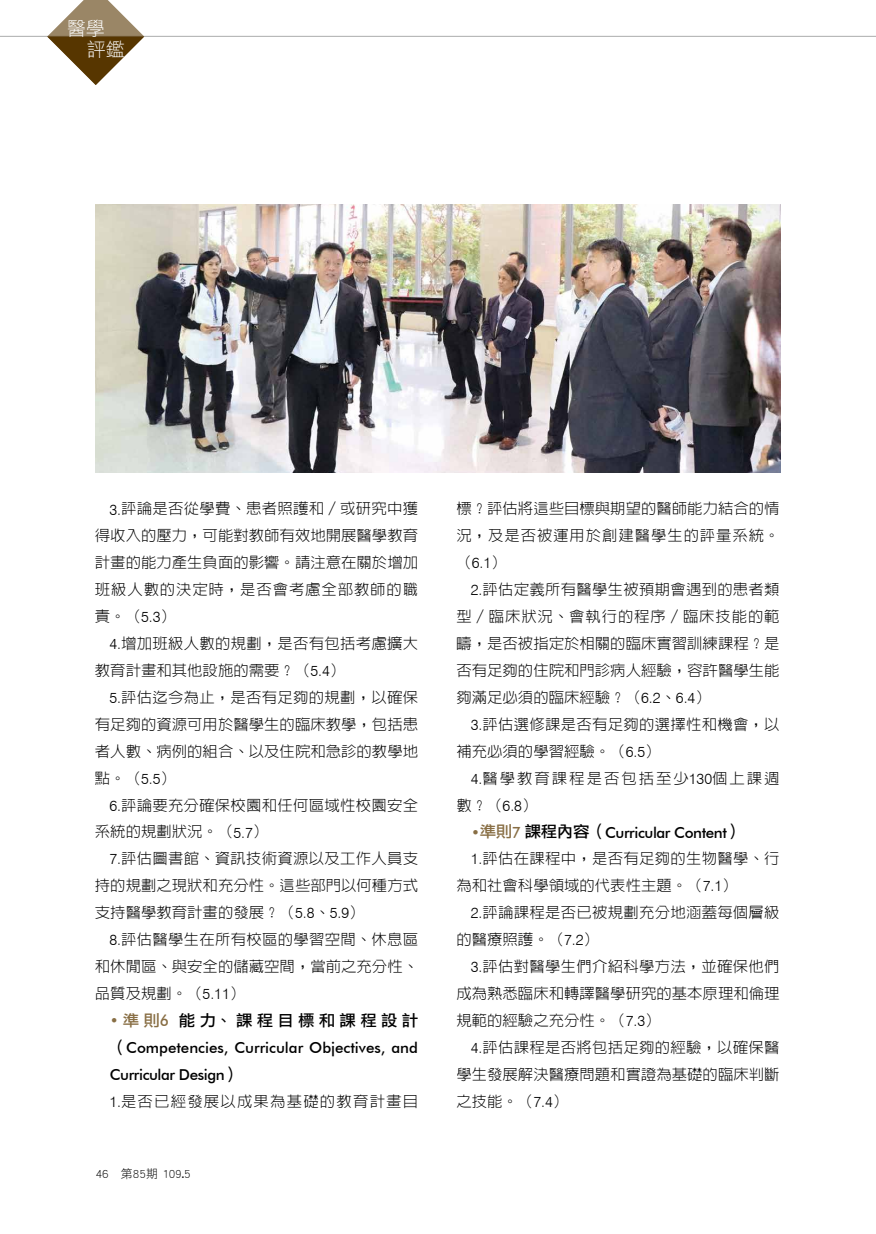
<style>
.page{position:relative;width:876px;height:1234px;background:#fff}
.page>*{position:absolute;margin:0;border:0;box-sizing:border-box;transform-origin:0 0}
.t1{font:19.2px/21.3px "DF Li Hei Lt WIN BF";color:#fff}
.t2{font:15.75px "DF Li Hei Std W5";letter-spacing:.255em;color:#000;scale:1.05 1}
.t3{font:300 15px/26.8px "AR Hei B5 HK";color:#000;text-align:justify}
.t4{font:300 15px/26.8px "AR Hei B5 HK";letter-spacing:.02em;color:#000}
.t5{font:500 15px/26.8px "Futura BT";color:#000}
.t6{font:300 15px/26.8px "AR Hei B5 HK";letter-spacing:.13em;color:#000}
.t7{font:500 15px "Futura BT";letter-spacing:-.025em;color:#000}
.t8{font:300 15px "AR Hei B5 HK";letter-spacing:.075em;color:#000}
.t9{font:300 15px "Swiss 721 BT";color:#000}
.t10{font:12px "DF Hei Std W3";color:#000}
.s1{font-family:"Swiss 721 BT"}
.s2{font-family:"Futura BT";font-weight:500;font-size:15px;color:#886e44}
.s3{color:#886e44}
.s4{font-family:"Futura BT";font-weight:500;color:#886e44}
.s5{font-family:"DF Li Hei Std W5";font-weight:400;font-size:15.75px}
.s6{font-family:"AR Hei B5 HK"}
.s7{font-family:"DF Li Hei Std W5";font-weight:400;font-size:15.75px;color:#886e44}
.s8{font-size:15.75px;color:#886e44}
</style>
<div class="page">
<hr style="left:0;top:36px;width:876px;height:1px;background:#b5b6b6">
<svg style="left:47px;top:0;width:97px;height:85px"></svg>
<img style="left:96px;top:204px;width:684px;height:268px">
<p class="t1" style="left:87px;top:17px;width:40px;text-indent:-20px">醫學評鑑</p>
<p class="t3" style="left:95px;top:495px;width:325px;text-indent:14px"><span class="s1">3.</span>評論是否從學費、患者照護和／或研究中獲得收入的壓力，可能對教師有效地開展醫學教育計畫的能力產生負面的影響。請注意在關於增加班級人數的決定時，是否會考慮全部教師的職責。（<span class="s1">5.3</span>）</p>
<p class="t4" style="left:95px;top:629px;width:325px;text-indent:14px"><span class="s1">4.</span>增加班級人數的規劃，是否有包括考慮擴大教育計畫和其他設施的需要？（<span class="s1">5.4</span>）</p>
<p class="t3" style="left:95px;top:683px;width:325px;text-indent:14px"><span class="s1">5.</span>評估迄今為止，是否有足夠的規劃，以確保有足夠的資源可用於醫學生的臨床教學，包括患者人數、病例的組合、以及住院和急診的教學地點。（<span class="s1">5.5</span>）</p>
<p class="t3" style="left:95px;top:791px;width:325px;text-indent:14px"><span class="s1">6.</span>評論要充分確保校園和任何區域性校園安全系統的規劃狀況。（<span class="s1">5.7</span>）</p>
<p class="t3" style="left:95px;top:845px;width:325px;text-indent:14px"><span class="s1">7.</span>評估圖書館、資訊技術資源以及工作人員支持的規劃之現狀和充分性。這些部門以何種方式支持醫學教育計畫的發展？（<span class="s1">5.8</span>、<span class="s1">5.9</span>）</p>
<p class="t3" style="left:95px;top:925px;width:325px;text-indent:14px"><span class="s1">8.</span>評估醫學生在所有校區的學習空間、休息區和休閒區、與安全的儲藏空間，當前之充分性、品質及規劃。（<span class="s1">5.11</span>）</p>
<p class="t2" style="left:110px;top:1011px;width:295px"><span class="s2">•</span><span class="s3">準則</span><span class="s4">6</span> 能力、課程目標和課程設計</p>
<p class="t5" style="left:110px;top:1034px;width:310px"><span class="s5">（</span>Competencies, Curricular Objectives, and<br>Curricular Design<span class="s5">）</span></p>
<p class="t8" style="left:109px;top:1093px;width:310px"><span class="s1">1.</span>是否已經發展以成果為基礎的教育計畫目</p>
<p class="t10" style="left:96px;top:1167px;width:97px">46 第85期 109.5</p>
<p class="t3" style="left:456px;top:495px;width:325px">標？評估將這些目標與期望的醫師能力結合的情況，及是否被運用於創建醫學生的評量系統。</p>
<p class="t9" style="left:456px;top:554px;width:52px"><span class="s6">（</span>6.1<span class="s6">）</span></p>
<p class="t3" style="left:456px;top:576px;width:325px;text-indent:14px"><span class="s1">2.</span>評估定義所有醫學生被預期會遇到的患者類型／臨床狀況、會執行的程序／臨床技能的範疇，是否被指定於相關的臨床實習訓練課程？是否有足夠的住院和門診病人經驗，容許醫學生能夠滿足必須的臨床經驗？（<span class="s1">6.2</span>、<span class="s1">6.4</span>）</p>
<p class="t4" style="left:456px;top:710px;width:325px;text-indent:14px"><span class="s1">3.</span>評估選修課是否有足夠的選擇性和機會，以補充必須的學習經驗。（<span class="s1">6.5</span>）</p>
<p class="t6" style="left:456px;top:764px;width:325px;text-indent:14px"><span class="s1">4.</span>醫學教育課程是否包括至少<span class="s1">130</span>個上課週數？（<span class="s1">6.8</span>）</p>
<p class="t7" style="left:471px;top:823px;width:273px"><span class="s3">•</span><span class="s7">準則</span><span class="s8">7</span> <span class="s5">課程內容（</span>Curricular Content<span class="s5">）</span></p>
<p class="t4" style="left:456px;top:845px;width:325px;text-indent:14px"><span class="s1">1.</span>評估在課程中，是否有足夠的生物醫學、行為和社會科學領域的代表性主題。（<span class="s1">7.1</span>）</p>
<p class="t3" style="left:456px;top:898px;width:325px;text-indent:14px"><span class="s1">2.</span>評論課程是否已被規劃充分地涵蓋每個層級的醫療照護。（<span class="s1">7.2</span>）</p>
<p class="t3" style="left:456px;top:952px;width:325px;text-indent:14px"><span class="s1">3.</span>評估對醫學生們介紹科學方法，並確保他們成為熟悉臨床和轉譯醫學研究的基本原理和倫理規範的經驗之充分性。（<span class="s1">7.3</span>）</p>
<p class="t3" style="left:456px;top:1033px;width:325px;text-indent:14px"><span class="s1">4.</span>評估課程是否將包括足夠的經驗，以確保醫學生發展解決醫療問題和實證為基礎的臨床判斷之技能。（<span class="s1">7.4</span>）</p>
</div>
